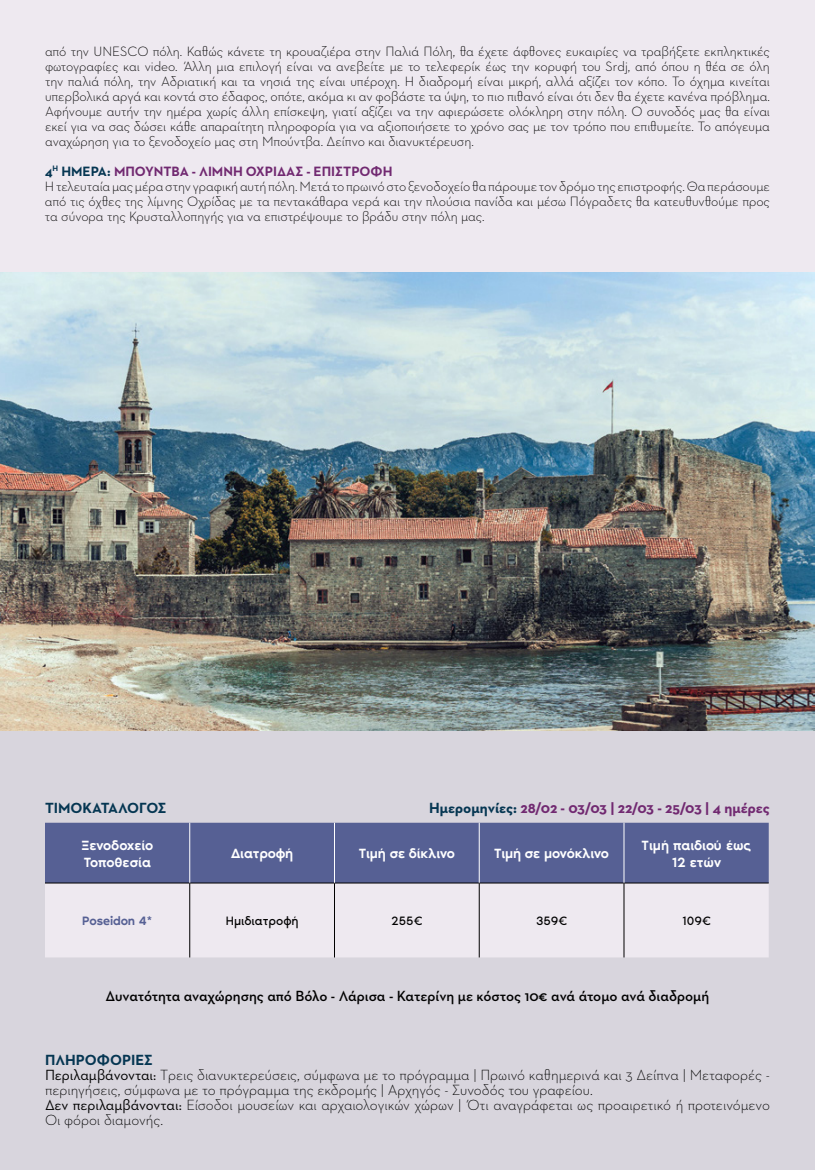
<style>
.page{position:relative;width:815px;height:1170px;background:#fff}
.page>*{position:absolute;margin:0;border:0;box-sizing:border-box;transform-origin:0 0}
.t1{font:300 15px/15px "Neutraface Two Text Greek";letter-spacing:-.005em;color:#000}
.t2{font:600 15px "Neutraface Two Text Greek";letter-spacing:-.005em;color:#000}
.t3{font:700 15px "Neutraface Two Text Greek";letter-spacing:-.01em;color:#712971}
.t4{font:700 15px "Neutraface Two Text Greek";color:#053652}
.t5{font:300 13.75px/15px "Neutraface Two Text Greek";color:#000;text-align:justify}
.t6{font:500 13.75px/16.5px "Noir Pro";letter-spacing:-.01em;color:#fff}
.t7{font:12.5px "Noir Pro";color:#000}
.t8{font:500 12.5px "Noir Pro";letter-spacing:-.01em;color:#566094}
.s1{font-weight:700;color:#053652}
.s2{font-weight:700;color:#712971}
.s3{color:#053652}
.s4{font-weight:400}
</style>
<div class="page">
<div style="left:0;top:0;width:815px;height:1169px;background:#eee9f0"></div>
<div style="left:0;top:721px;width:815px;height:448px;background:#d8d5dd"></div>
<div style="left:45px;top:822px;width:724px;height:60px;background:#566094"></div>
<div style="left:45px;top:883px;width:724px;height:74px;background:#eee9f0"></div>
<hr style="left:45px;top:882px;width:145px;height:1px;background:#000">
<hr style="left:190px;top:882px;width:144px;height:1px;background:#000">
<hr style="left:189px;top:883px;width:1px;height:74px;background:#000">
<hr style="left:334px;top:882px;width:145px;height:1px;background:#000">
<hr style="left:334px;top:883px;width:1px;height:74px;background:#000">
<hr style="left:479px;top:882px;width:145px;height:1px;background:#000">
<hr style="left:479px;top:883px;width:1px;height:74px;background:#000">
<hr style="left:624px;top:882px;width:145px;height:1px;background:#000">
<hr style="left:624px;top:883px;width:1px;height:74px;background:#000">
<hr style="left:189px;top:822px;width:1px;height:60px;background:#fff">
<hr style="left:334px;top:822px;width:1px;height:60px;background:#fff">
<hr style="left:479px;top:822px;width:1px;height:60px;background:#fff">
<hr style="left:624px;top:822px;width:1px;height:60px;background:#fff">
<img style="left:0;top:272px;width:815px;height:458px">
<p class="t5" style="left:45px;top:43px;width:727px">από την UNESCO πόλη. Καθώς κάνετε τη κρουαζιέρα στην Παλιά Πόλη, θα έχετε άφθονες ευκαιρίες να τραβήξετε εκπληκτικές φωτογραφίες και video. Άλλη μια επιλογή είναι να ανεβείτε με το τελεφερίκ έως την κορυφή του Srdj, από όπου η θέα σε όλη την παλιά πόλη, την Αδριατική και τα νησιά της είναι υπέροχη. Η διαδρομή είναι μικρή, αλλά αξίζει τον κόπο. Το όχημα κινείται υπερβολικά αργά και κοντά στο έδαφος, οπότε, ακόμα κι αν φοβάστε τα ύψη, το πιο πιθανό είναι ότι δεν θα έχετε κανένα πρόβλημα.<br>Αφήνουμε αυτήν την ημέρα χωρίς άλλη επίσκεψη, γιατί αξίζει να την αφιερώσετε ολόκληρη στην πόλη. Ο συνοδός μας θα είναι εκεί για να σας δώσει κάθε απαραίτητη πληροφορία για να αξιοποιήσετε το χρόνο σας με τον τρόπο που επιθυμείτε. Το απόγευμα αναχώρηση για το ξενοδοχείο μας στη Μπούντβα. Δείπνο και διανυκτέρευση.</p>
<p class="t5" style="left:45px;top:163px;width:726px;text-align:left"><span class="s1">4</span><sup>Η</sup> <span class="s1">ΗΜΕΡΑ:</span> <span class="s2">ΜΠΟΥΝΤΒΑ - ΛΙΜΝΗ ΟΧΡΙΔΑΣ - ΕΠΙΣΤΡΟΦΗ<br></span>Η τελευταία μας μέρα στην γραφική αυτή πόλη. Μετά το πρωινό στο ξενοδοχείο θα πάρουμε τον δρόμο της επιστροφής. Θα περάσουμε από τις όχθες της λίμνης Οχρίδας με τα πεντακάθαρα νερά και την πλούσια πανίδα και μέσω Πόγραδετς θα κατευθυνθούμε προς τα σύνορα της Κρυσταλλοπηγής για να επιστρέψουμε το βράδυ στην πόλη μας.</p>
<p class="t4" style="left:45px;top:799px;width:123px">ΤΙΜΟΚΑΤΑΛΟΓΟΣ</p>
<p class="t3" style="left:429px;top:799px;width:342px"><span class="s3">Ημερομηνίες:</span> 28/02 - 03/03 | 22/03 - 25/03 | 4 ημέρες</p>
<p class="t6" style="left:82px;top:836px;width:73px">Ξενοδοχείo<br>Τοποθεσία</p>
<p class="t6" style="left:231px;top:844px;width:63px">Διατροφή</p>
<p class="t6" style="left:359px;top:844px;width:97px">Τιμή σε δίκλινο</p>
<p class="t6" style="left:494px;top:844px;width:116px">Τιμή σε μονόκλινο</p>
<p class="t6" style="left:642px;top:836px;width:111px;text-align:center">Τιμή παιδιού έως<br>12 ετών</p>
<p class="t8" style="left:82px;top:911px;width:72px">Poseidon 4*</p>
<p class="t7" style="left:226px;top:911px;width:74px">Ημιδιατροφή</p>
<p class="t7" style="left:391px;top:911px;width:33px">255€</p>
<p class="t7" style="left:536px;top:911px;width:33px">359€</p>
<p class="t7" style="left:682px;top:911px;width:30px">109€</p>
<p class="t2" style="left:106px;top:986px;width:605px">Δυνατότητα αναχώρησης από Βόλο - Λάρισα - Κατερίνη με κόστος 10€ ανά άτομο ανά διαδρομή</p>
<p class="t1" style="left:45px;top:1051px;width:726px"><span class="s1">ΠΛΗΡΟΦΟΡΙΕΣ<br></span><span class="s4">Περιλαμβάνονται:</span> Tρεις διανυκτερεύσεις, σύμφωνα με το πρόγραμμα | Πρωινό καθημερινά και 3 Δείπνα | Μεταφορές - περιηγήσεις, σύμφωνα με το πρόγραμμα της εκδρομής | Αρχηγός - Συνοδός του γραφείου.<br><span class="s4">Δεν περιλαμβάνονται:</span> Είσοδοι μουσείων και αρχαιολογικών χώρων | Ότι αναγράφεται ως προαιρετικό ή προτεινόμενο Οι φόροι διαμονής.</p>
</div>
